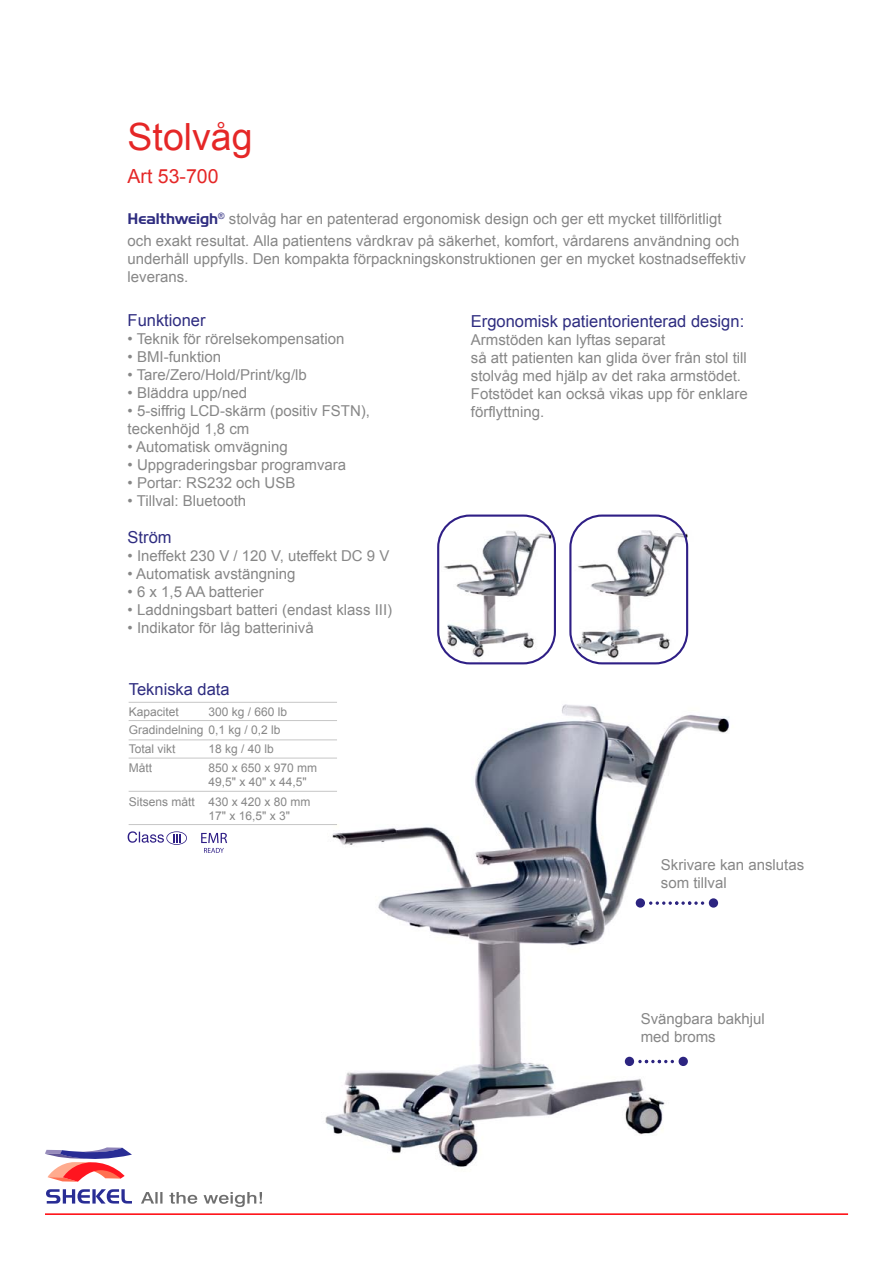
<style>
.page{position:relative;width:893px;height:1263px;background:#fff}
.page>*{position:absolute;margin:0;border:0;box-sizing:border-box;transform-origin:0 0}
.t1{font:37.5px "Arial";color:#e52727}
.t2{font:19.5px "Arial";color:#e52727}
.t3{font:16.5px "Arial";color:#2e2c80}
.t4{font:15px/18px "Arial";color:#878787}
.t5{font:12px/18.8px "Arial";color:#878787}
.s1{font-family:"Handel Gothic BT";color:#2e2c80}
</style>
<div class="page">
<img style="left:280px;top:517px;width:449px;height:650px">
<div style="left:569px;top:514px;width:119px;height:150px;border:2px solid #2f1f86;border-radius:32px"></div>
<div style="left:437px;top:514px;width:119px;height:150px;border:2px solid #2f1f86;border-radius:32px"></div>
<hr style="left:45px;top:1213px;width:803px;height:2px;background:#ff0007">
<svg style="left:45px;top:1147px;width:87px;height:35px"></svg>
<svg style="left:46px;top:1189px;width:86px;height:14px"></svg>
<svg style="left:141px;top:1192px;width:56px;height:12px"></svg>
<svg style="left:204px;top:1192px;width:58px;height:15px"></svg>
<svg style="left:201px;top:833px;width:26px;height:20px"></svg>
<svg style="left:128px;top:831px;width:59px;height:14px"></svg>
<div style="left:709px;top:898px;width:9px;height:10px;background:#2c2480;border-radius:50%"></div>
<svg style="left:649px;top:901px;width:55px;height:4px"></svg>
<div style="left:636px;top:898px;width:9px;height:10px;background:#2c2480;border-radius:50%"></div>
<div style="left:679px;top:1057px;width:9px;height:9px;background:#2c2480;border-radius:50%"></div>
<svg style="left:638px;top:1060px;width:36px;height:3px"></svg>
<div style="left:625px;top:1057px;width:9px;height:9px;background:#2c2480;border-radius:50%"></div>
<hr style="left:129px;top:702px;width:208px;height:1px;background:#c6c6c6">
<hr style="left:129px;top:720px;width:208px;height:1px;background:#c6c6c6">
<hr style="left:129px;top:739px;width:208px;height:1px;background:#c6c6c6">
<hr style="left:129px;top:758px;width:208px;height:1px;background:#c6c6c6">
<hr style="left:129px;top:791px;width:208px;height:1px;background:#c6c6c6">
<hr style="left:129px;top:824px;width:208px;height:1px;background:#c6c6c6">
<h1 class="t1" style="left:128px;top:115px;width:127px">Stolvåg</h1>
<h2 class="t2" style="left:128px;top:165px;width:93px">Art 53-700</h2>
<p class="t4" style="left:128px;top:208px;width:613px;line-height:21.6px"><span class="s1">Healthweigh</span><sup>®</sup> stolvåg har en patenterad ergonomisk design och ger ett mycket tillförlitligt och exakt resultat. Alla patientens vårdkrav på säkerhet, komfort, vårdarens användning och</p>
<p class="t4" style="left:128px;top:250px;width:620px">underhåll uppfylls. Den kompakta förpackningskonstruktionen ger en mycket kostnadseffektiv leverans.</p>
<p class="t3" style="left:128px;top:311px;width:79px">Funktioner</p>
<p class="t4" style="left:128px;top:329px;width:218px">• Teknik för rörelsekompensation</p>
<p class="t4" style="left:128px;top:347px;width:95px">• BMI-funktion</p>
<p class="t4" style="left:128px;top:365px;width:181px">• Tare/Zero/Hold/Print/kg/lb</p>
<p class="t4" style="left:128px;top:383px;width:121px">• Bläddra upp/ned</p>
<p class="t4" style="left:128px;top:401px;width:244px">• 5-siffrig LCD-skärm (positiv FSTN), teckenhöjd 1,8 cm</p>
<p class="t4" style="left:128px;top:437px;width:162px">• Automatisk omvägning</p>
<p class="t4" style="left:128px;top:455px;width:220px">• Uppgraderingsbar programvara</p>
<p class="t4" style="left:128px;top:473px;width:169px">• Portar: RS232 och USB</p>
<p class="t4" style="left:128px;top:491px;width:120px">• Tillval: Bluetooth</p>
<p class="t3" style="left:128px;top:528px;width:46px">Ström</p>
<p class="t4" style="left:128px;top:547px;width:263px">• Ineffekt 230 V / 120 V, uteffekt DC 9 V</p>
<p class="t4" style="left:128px;top:565px;width:169px">• Automatisk avstängning</p>
<p class="t4" style="left:128px;top:583px;width:138px">• 6 x 1,5 AA batterier</p>
<p class="t4" style="left:128px;top:601px;width:266px">• Laddningsbart batteri (endast klass III)</p>
<p class="t4" style="left:128px;top:619px;width:188px">• Indikator för låg batterinivå</p>
<p class="t3" style="left:471px;top:312px;width:275px">Ergonomisk patientorienterad design:</p>
<p class="t4" style="left:471px;top:331px;width:278px">Armstöden kan lyftas separat<br>så att patienten kan glida över från stol till stolvåg med hjälp av det raka armstödet.<br>Fotstödet kan också vikas upp för enklare förflyttning.</p>
<p class="t3" style="left:129px;top:679px;width:102px">Tekniska data</p>
<p class="t5" style="left:209px;top:702px;width:80px">300 kg / 660 lb</p>
<p class="t5" style="left:209px;top:739px;width:110px">18 kg / 40 lb<br>850 x 650 x 970 mm</p>
<p class="t5" style="left:209px;top:772px;width:104px;line-height:19.2px">49,5" x 40" x 44,5"<br>430 x 420 x 80 mm</p>
<p class="t5" style="left:209px;top:806px;width:83px">17" x 16,5" x 3"</p>
<p class="t5" style="left:129px;top:702px;width:153px">Kapacitet<br>Gradindelning 0,1 kg / 0,2 lb<br>Total vikt<br>Mått</p>
<p class="t5" style="left:129px;top:792px;width:68px">Sitsens mått</p>
<p class="t4" style="left:661px;top:856px;width:145px">Skrivare kan anslutas som tillval</p>
<p class="t4" style="left:641px;top:1010px;width:126px">Svängbara bakhjul med broms</p>
</div>
